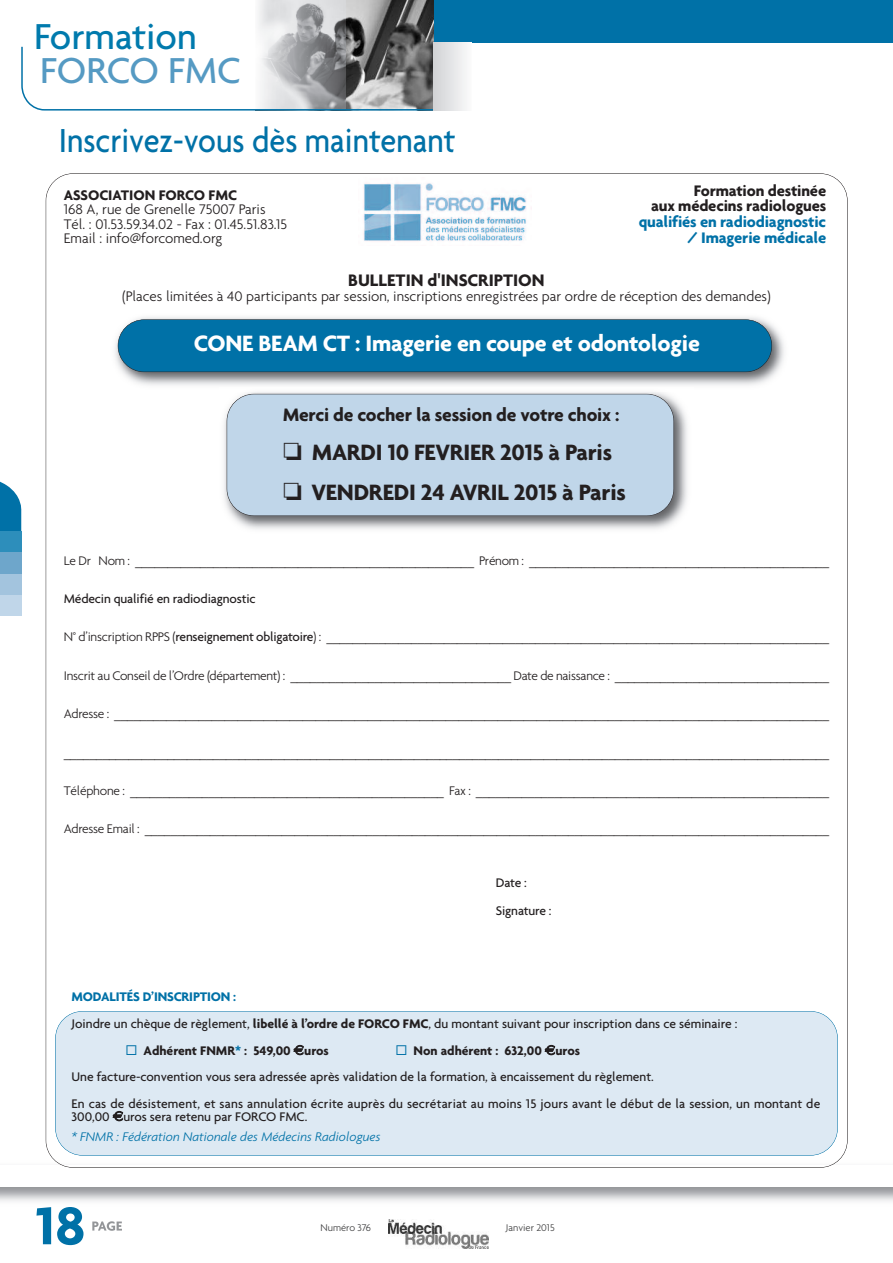
<style>
.page{position:relative;width:893px;height:1263px;background:#fff}
.page>*{position:absolute;margin:0;border:0;box-sizing:border-box;transform-origin:0 0}
.t1{font:700 57px "Agenda";color:#0071a7}
.t2{font:500 39px "Agenda";color:#007aad}
.t3{font:500 39px "Agenda";color:#559ac3}
.t4{font:500 36px "Agenda";color:#0071a7;scale:.9 1}
.t5{font:700 24px/39.6px "Agenda";letter-spacing:-.01em;color:#231f20}
.t6{font:700 24px "Agenda";letter-spacing:-.01em;color:#fff}
.t7{font:700 19.5px "Agenda";letter-spacing:-.01em;color:#231f20}
.t8{font:700 18px "Agenda";color:#231f20}
.t9{font:700 16.5px/15.6px "Agenda";letter-spacing:-.01em;color:#0071a7;text-align:right}
.t10{font:700 16.5px/15.6px "Agenda";letter-spacing:-.01em;color:#231f20;text-align:right}
.t11{font:300 15px/14.4px "Agenda";color:#231f20}
.t12{font:700 15px "Agenda";color:#231f20}
.t13{font:300 13.5px "Agenda";letter-spacing:-.02em;color:#231f20}
.t14{font:500 13.5px/26.4px "Agenda";color:#231f20}
.t15{font:italic 300 13.5px/20.5px "Agenda";color:#0071a7}
.t16{font:700 13.5px "Agenda";color:#231f20}
.t17{font:300 10.5px "Agenda";color:#3e3e3f}
.s1{font-weight:500}
.s2{font-weight:700;color:#0071a7}
.s3{font-weight:700}
.s4{color:#0071a7}
.s5{font-family:"Euro Sans";font-weight:400}
.s6{font-weight:500;font-style:normal;color:#231f20}
.s7{font-family:"Euro Sans";font-weight:400;font-style:normal;color:#231f20}
</style>
<div class="page">
<svg style="left:0;top:481px;width:22px;height:135px"></svg>
<div style="left:0;top:531px;width:21px;height:213px;background:#2d8ebb"></div>
<div style="left:0;top:553px;width:21px;height:213px;background:#6ea6cb"></div>
<div style="left:0;top:574px;width:21px;height:213px;background:#a3c4de"></div>
<div style="left:0;top:595px;width:21px;height:213px;background:#c0d6e9"></div>
<div style="left:0;top:617px;width:21px;height:213px;background:#fff"></div>
<img style="left:388px;top:1220px;width:101px;height:29px">
<svg style="left:92px;top:1221px;width:30px;height:10px"></svg>
<div style="left:255px;top:0;width:638px;height:43px;background:#0071a7"></div>
<img style="left:345px;top:0;width:89px;height:45px">
<img style="left:255px;top:0;width:90px;height:45px">
<svg style="left:21px;top:45px;width:413px;height:66px"></svg>
<div style="left:434px;top:43px;width:38px;height:68px;background:linear-gradient(to right,#d2d3d6,#fafafa)"></div>
<img style="left:115px;top:317px;width:669px;height:68px">
<div style="left:118px;top:320px;width:654px;height:52px;background:#0071a7;border-radius:26px"></div>
<div style="left:118px;top:319px;width:654px;height:53px;border:1px solid #231f20;border-radius:26px"></div>
<img style="left:224px;top:392px;width:463px;height:137px">
<div style="left:227px;top:394px;width:447px;height:122px;background:#c0d6e9;border-radius:27px"></div>
<div style="left:227px;top:394px;width:447px;height:122px;border:1px solid #231f20;border-radius:27px"></div>
<div style="left:56px;top:1011px;width:781px;height:144px;background:#dde9f3;border-radius:27px"></div>
<div style="left:55px;top:1011px;width:783px;height:145px;border:1px solid #0071a7;border-radius:27px"></div>
<img style="left:363px;top:183px;width:169px;height:58px">
<h2 class="t2" style="left:34px;top:13px;width:164px">Formation</h2>
<h2 class="t3" style="left:40px;top:47px;width:202px">FORCO FMC</h2>
<h3 class="t4" style="left:59px;top:119px;width:442px">Inscrivez-vous dès maintenant</h3>
<p class="t12" style="left:64px;top:186px;width:175px">ASSOCIATION FORCO FMC</p>
<p class="t11" style="left:64px;top:202px;width:225px">168 A, rue de Grenelle 75007 Paris<br>Tél. : 01.53.59.34.02 - Fax : 01.45.51.83.15<br>Email : info@forcomed.org</p>
<h3 class="t8" style="left:348px;top:269px;width:198px">BULLETIN d'INSCRIPTION</h3>
<p class="t11" style="left:122px;top:288px;width:650px">(Places limitées à 40 participants par session, inscriptions enregistrées par ordre de réception des demandes)</p>
<h3 class="t6" style="left:194px;top:329px;width:508px">CONE BEAM CT : Imagerie en coupe et odontologie</h3>
<p class="t10" style="left:651px;top:182px;width:177px">Formation destinée<br>aux médecins radiologues</p>
<p class="t9" style="left:639px;top:213px;width:189px">qualifiés en radiodiagnostic / Imagerie médicale</p>
<h3 class="t7" style="left:283px;top:402px;width:338px">Merci de cocher la session de votre choix :</h3>
<h3 class="t5" style="left:312px;top:432px;width:316px">MARDI 10 FEVRIER 2015 à Paris<br>VENDREDI 24 AVRIL 2015 à Paris</h3>
<p class="t13" style="left:64px;top:552px;width:767px">Le Dr Nom : ____________________________________________________ Prénom : ______________________________________________</p>
<p class="t14" style="left:64px;top:585px;width:193px">Médecin qualifié en radiodiagnostic</p>
<p class="t13" style="left:64px;top:629px;width:767px">N° d’inscription RPPS (<span class="s1">renseignement obligatoire</span>) : _____________________________________________________________________________</p>
<p class="t13" style="left:64px;top:667px;width:767px">Inscrit au Conseil de l’Ordre (département) : __________________________________ Date de naissance : _________________________________</p>
<p class="t13" style="left:64px;top:706px;width:767px">Adresse : ______________________________________________________________________________________________________________</p>
<p class="t13" style="left:64px;top:744px;width:767px">______________________________________________________________________________________________________________________</p>
<p class="t13" style="left:64px;top:782px;width:767px">Téléphone : ________________________________________________ Fax : ______________________________________________________</p>
<p class="t13" style="left:64px;top:821px;width:767px">Adresse Email : _________________________________________________________________________________________________________</p>
<p class="t14" style="left:496px;top:868px;width:57px;line-height:28.2px">Date :<br>Signature :</p>
<p class="t14" style="left:71px;top:982px;width:667px;line-height:27.5px"><span class="s2">MODALITÉS D’INSCRIPTION :<br></span>Joindre un chèque de règlement, <span class="s3">libellé à l’ordre de FORCO FMC</span>, du montant suivant pour inscription dans ce séminaire :</p>
<p class="t16" style="left:125px;top:1042px;width:205px"><span class="s4">◻</span> Adhérent FNMR<span class="s4">*</span> : 549,00 <span class="s5">€</span>uros</p>
<p class="t14" style="left:71px;top:1037px;width:750px;text-indent:324px"><span class="s4">◻</span> <span class="s3">Non adhérent : 632,00</span> <span class="s5">€</span><span class="s3">uros<br></span>Une facture-convention vous sera adressée après validation de la formation, à encaissement du règlement.<br>En cas de désistement, et sans annulation écrite auprès du secrétariat au moins 15 jours avant le début de la session, un montant de</p>
<p class="t15" style="left:71px;top:1106px;width:311px"><span class="s6">300,00</span> <span class="s7">€</span><span class="s6">uros sera retenu par FORCO FMC.<br></span>* FNMR : Fédération Nationale des Médecins Radiologues</p>
<h1 class="t1" style="left:36px;top:1191px;width:51px">18</h1>
<p class="t17" style="left:321px;top:1222px;width:52px">Numéro 376</p>
<p class="t17" style="left:506px;top:1222px;width:50px">Janvier 2015</p>
</div>
